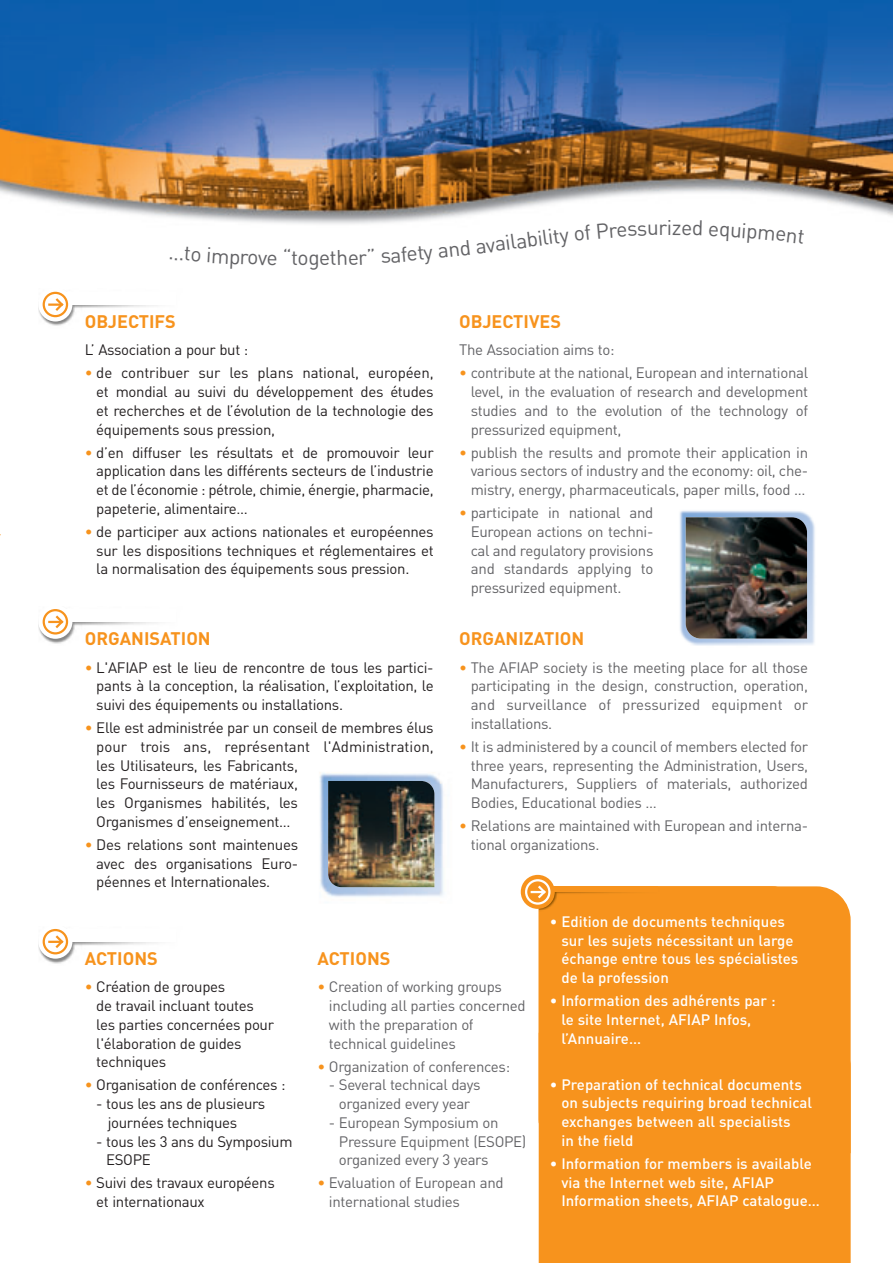
<style>
.page{position:relative;width:893px;height:1263px;background:#fff}
.page>*{position:absolute;margin:0;border:0;box-sizing:border-box;transform-origin:0 0}
.t1{font:21px "DIN";color:#636366}
.t2{font:700 18px "DIN";color:#f7931d}
.t3{font:15px/18.8px "DIN";letter-spacing:-.02em;color:#231f20;text-align:justify}
.t4{font:15px/18.8px "DIN";letter-spacing:-.02em;color:#636366;text-align:justify}
.t5{font:500 15px/18.8px "DIN";color:#fff}
.s1{color:#f7931d}
</style>
<div class="page">
<div style="left:805px;top:886px;width:45px;height:147px;background:#f7931d"></div>
<div style="left:805px;top:1033px;width:45px;height:230px;background:#f7931d"></div>
<img style="left:0;top:0;width:892px;height:312px">
<img style="left:679px;top:510px;width:136px;height:136px">
<img style="left:319px;top:772px;width:125px;height:125px">
<img style="left:39px;top:289px;width:154px;height:37px">
<div style="left:38px;top:287px;width:34px;height:35px;background:#fff;border-radius:50%"></div>
<div style="left:60px;top:292px;width:116px;height:12px;background:#fff"></div>
<svg style="left:43px;top:292px;width:25px;height:25px"></svg>
<img style="left:39px;top:622px;width:119px;height:22px">
<div style="left:38px;top:605px;width:34px;height:34px;background:#fff;border-radius:50%"></div>
<svg style="left:43px;top:609px;width:25px;height:26px"></svg>
<img style="left:39px;top:942px;width:119px;height:22px">
<div style="left:38px;top:925px;width:34px;height:34px;background:#fff;border-radius:50%"></div>
<svg style="left:43px;top:929px;width:25px;height:25px"></svg>
<img style="left:685px;top:517px;width:122px;height:122px">
<img style="left:328px;top:781px;width:106px;height:106px">
<div style="left:538px;top:886px;width:267px;height:147px;background:#f7931d"></div>
<div style="left:538px;top:1033px;width:267px;height:230px;background:#f7931d"></div>
<svg style="left:520px;top:875px;width:34px;height:34px"></svg>
<div style="left:542px;top:886px;width:116px;height:6px;background:#f7931d"></div>
<svg style="left:525px;top:879px;width:25px;height:26px"></svg>
<svg style="left:191px;top:247px;width:99px;height:22px"></svg>
<svg style="left:320px;top:249px;width:54px;height:16px"></svg>
<svg style="left:381px;top:246px;width:67px;height:18px"></svg>
<svg style="left:584px;top:224px;width:7px;height:16px"></svg>
<svg style="left:597px;top:223px;width:60px;height:16px"></svg>
<svg style="left:673px;top:220px;width:131px;height:24px"></svg>
<h1 class="t1" style="left:169px;top:244px;width:24px;rotate:5deg">...t</h1>
<h1 class="t1" style="left:291px;top:250px;width:30px">tog</h1>
<h1 class="t1" style="left:447px;top:242px;width:49px;rotate:-7deg">nd av</h1>
<h1 class="t1" style="left:493px;top:237px;width:45px;rotate:-8deg">ailab</h1>
<h1 class="t1" style="left:536px;top:231px;width:49px;rotate:-7deg">ility o</h1>
<h1 class="t1" style="left:658px;top:220px;width:15px">ri</h1>
<p class="t2" style="left:85px;top:315px;width:92px">OBJECTIFS</p>
<p class="t3" style="left:85px;top:342px;width:165px">L’ Association a pour but :</p>
<p class="t3" style="left:96px;top:365px;width:339px;text-indent:-11px"><span class="s1">•</span> de contribuer sur les plans national, européen, et mondial au suivi du développement des études et recherches et de l’évolution de la technologie des équipements sous pression,</p>
<p class="t3" style="left:96px;top:445px;width:339px;text-indent:-11px"><span class="s1">•</span> d’en diffuser les résultats et de promouvoir leur application dans les différents secteurs de l’industrie et de l’économie : pétrole, chimie, énergie, pharmacie, papeterie, alimentaire…</p>
<p class="t3" style="left:96px;top:524px;width:339px;text-indent:-11px"><span class="s1">•</span> de participer aux actions nationales et européennes sur les dispositions techniques et réglementaires et la normalisation des équipements sous pression.</p>
<p class="t2" style="left:85px;top:633px;width:127px">ORGANISATION</p>
<p class="t3" style="left:96px;top:660px;width:339px;text-indent:-11px"><span class="s1">•</span> L'AFIAP est le lieu de rencontre de tous les partici&shy;pants à la conception, la réalisation, l’exploitation, le suivi des équipements ou installations.</p>
<p class="t3" style="left:96px;top:720px;width:339px;text-align:left;text-indent:-11px"><span class="s1">•</span> Elle est administrée par un conseil de membres élus pour trois ans, représentant l'Administration, les Utilisateurs, les Fabricants,<br>les Fournisseurs de matériaux,<br>les Organismes habilités, les<br>Organismes d’enseignement…</p>
<p class="t3" style="left:96px;top:837px;width:203px;text-indent:-11px"><span class="s1">•</span> Des relations sont maintenues avec des organisations Euro&shy;péennes et Internationales.</p>
<p class="t2" style="left:459px;top:315px;width:103px">OBJECTIVES</p>
<p class="t4" style="left:459px;top:342px;width:157px">The Association aims to:</p>
<p class="t4" style="left:470px;top:365px;width:339px;text-indent:-11px"><span class="s1">•</span> contribute at the national, European and international level, in the evaluation of research and development studies and to the evolution of the technology of pressurized equipment,</p>
<p class="t4" style="left:470px;top:445px;width:339px;text-indent:-11px"><span class="s1">•</span> publish the results and promote their application in various sectors of industry and the economy: oil, che&shy;mistry, energy, pharmaceuticals, paper mills, food …</p>
<p class="t4" style="left:470px;top:505px;width:184px;text-indent:-11px"><span class="s1">•</span> participate in national and European actions on techni&shy;cal and regulatory provisions and standards applying to pressurized equipment.</p>
<p class="t2" style="left:459px;top:633px;width:127px">ORGANIZATION</p>
<p class="t4" style="left:470px;top:660px;width:339px;text-indent:-11px"><span class="s1">•</span> The AFIAP society is the meeting place for all those participating in the design, construction, operation, and surveillance of pressurized equipment or installations.</p>
<p class="t4" style="left:470px;top:739px;width:339px;text-indent:-11px"><span class="s1">•</span> It is administered by a council of members elected for three years, representing the Administration, Users, Manufacturers, Suppliers of materials, authorized Bodies, Educational bodies …</p>
<p class="t4" style="left:470px;top:818px;width:339px;text-indent:-11px"><span class="s1">•</span> Relations are maintained with European and interna&shy;tional organizations.</p>
<p class="t2" style="left:85px;top:952px;width:74px">ACTIONS</p>
<p class="t3" style="left:96px;top:979px;width:179px;text-align:left;text-indent:-11px"><span class="s1">•</span> Création de groupes<br>de travail incluant toutes les parties concernées pour l'élaboration de guides techniques</p>
<p class="t3" style="left:85px;top:1077px;width:202px"><span class="s1">•</span> Organisation de conférences :</p>
<p class="t3" style="left:108px;top:1096px;width:159px;text-indent:-11px">- tous les ans de plusieurs journées techniques</p>
<p class="t3" style="left:106px;top:1134px;width:188px;text-indent:-10px">- tous les 3 ans du Symposium<br>ESOPE</p>
<p class="t3" style="left:96px;top:1175px;width:180px;text-indent:-11px"><span class="s1">•</span> Suivi des travaux européens et internationaux</p>
<p class="t2" style="left:317px;top:952px;width:74px">ACTIONS</p>
<p class="t4" style="left:329px;top:979px;width:198px;text-align:left;text-indent:-11px"><span class="s1">•</span> Creation of working groups including all parties concerned with the preparation of technical guidelines</p>
<p class="t4" style="left:317px;top:1059px;width:194px"><span class="s1">•</span> Organization of conferences:</p>
<p class="t4" style="left:329px;top:1077px;width:153px;text-align:center">- Several technical days organized every year</p>
<p class="t4" style="left:339px;top:1115px;width:189px;text-align:left;text-indent:-10px">- European Symposium on<br>Pressure Equipment (ESOPE) organized every 3 years</p>
<p class="t4" style="left:329px;top:1175px;width:176px;text-indent:-11px"><span class="s1">•</span> Evaluation of European and international studies</p>
<p class="t5" style="left:561px;top:914px;width:238px;text-indent:-12px">• Edition de documents techniques sur les sujets nécessitant un large échange entre tous les spécialistes de la profession</p>
<p class="t5" style="left:561px;top:993px;width:216px;text-indent:-12px">• Information des adhérents par : le site Internet, AFIAP Infos, l’Annuaire…</p>
<p class="t5" style="left:561px;top:1077px;width:252px;text-indent:-12px">• Preparation of technical documents on subjects requiring broad technical exchanges between all specialists<br>in the field</p>
<p class="t5" style="left:561px;top:1156px;width:260px;text-indent:-12px">• Information for members is available via the Internet web site, AFIAP<br>Information sheets, AFIAP catalogue…</p>
</div>
